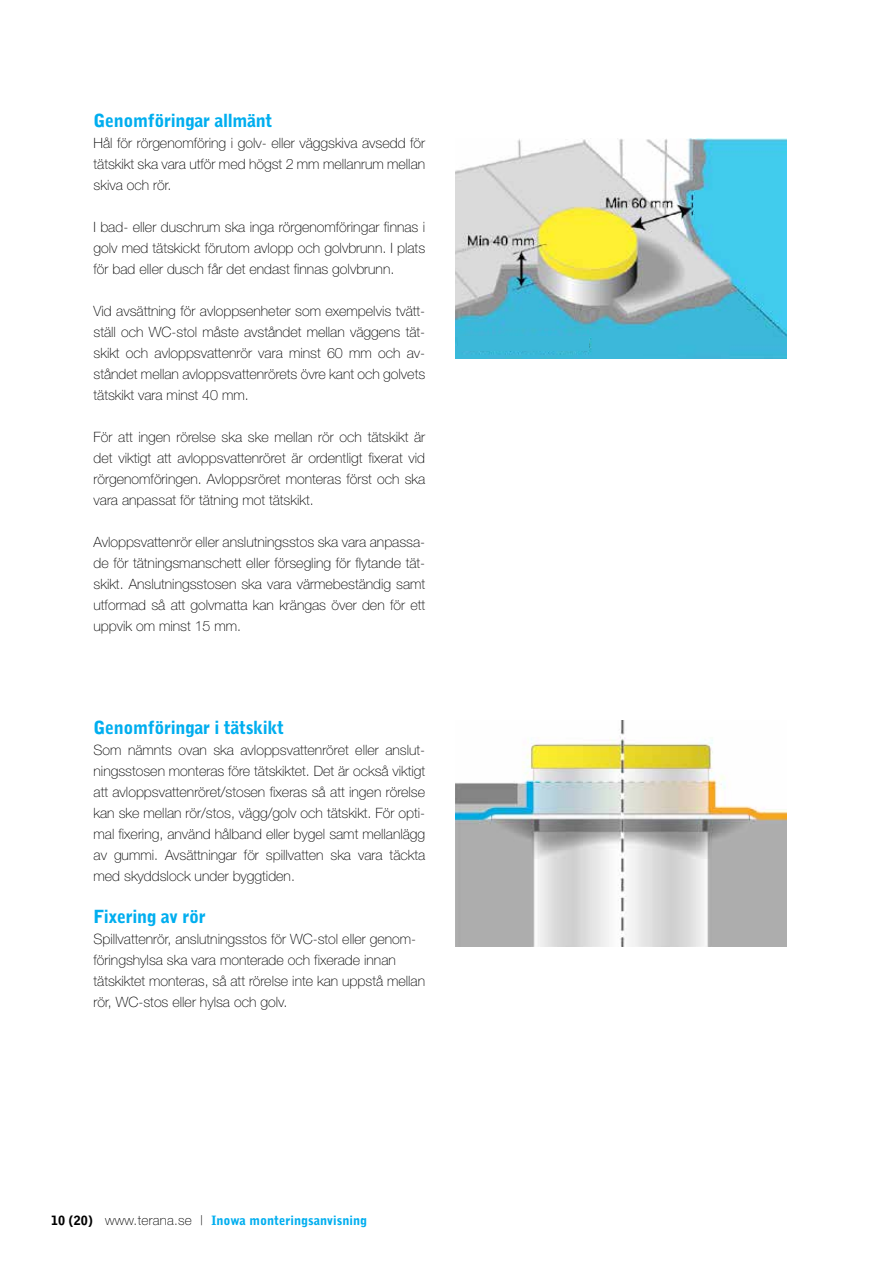
<style>
.page{position:relative;width:893px;height:1263px;background:#fff}
.page>*{position:absolute;margin:0;border:0;box-sizing:border-box;transform-origin:0 0}
.t1{font:900 18px "Bell Gothic";letter-spacing:-.02em;color:#00aeef}
.t2{font:100 14.25px/21px "Helvetica Neue";color:#000;text-align:justify}
.t3{font:900 12.75px "Bell Gothic";color:#00aeef}
.s1{color:#000}
.s2{font-family:"Helvetica Neue";font-weight:100;font-size:13.5px;color:#000}
</style>
<div class="page">
<img style="left:455px;top:138px;width:332px;height:221px">
<img style="left:456px;top:721px;width:331px;height:225px">
<div style="left:459px;top:337px;width:130px;height:14px;background:#3cb8d9"></div>
<p class="t1" style="left:94px;top:110px;width:180px">Genomföringar allmänt</p>
<p class="t2" style="left:94px;top:132px;width:333px">Hål för rörgenomföring i golv- eller väggskiva avsedd för tätskikt ska vara utför med högst 2 mm mellanrum mellan skiva och rör.</p>
<p class="t2" style="left:94px;top:216px;width:333px">I bad- eller duschrum ska inga rörgenomföringar finnas i golv med tätskickt förutom avlopp och golvbrunn. I plats för bad eller dusch får det endast finnas golvbrunn.</p>
<p class="t2" style="left:94px;top:300px;width:333px">Vid avsättning för avloppsenheter som exempelvis tvätt&shy;ställ och WC-stol måste avståndet mellan väggens tät&shy;skikt och avloppsvattenrör vara minst 60 mm och av&shy;ståndet mellan avloppsvattenrörets övre kant och golvets tätskikt vara minst 40 mm.</p>
<p class="t2" style="left:94px;top:426px;width:333px">För att ingen rörelse ska ske mellan rör och tätskikt är det viktigt att avloppsvattenröret är ordentligt fixerat vid rörgenomföringen. Avloppsröret monteras först och ska vara anpassat för tätning mot tätskikt.</p>
<p class="t2" style="left:94px;top:531px;width:333px">Avloppsvattenrör eller anslutningsstos ska vara anpassa&shy;de för tätningsmanschett eller försegling för flytande tät&shy;skikt. Anslutningsstosen ska vara värmebeständig samt utformad så att golvmatta kan krängas över den för ett uppvik om minst 15 mm.</p>
<p class="t1" style="left:94px;top:717px;width:192px">Genomföringar i tätskikt</p>
<p class="t2" style="left:94px;top:740px;width:333px">Som nämnts ovan ska avloppsvattenröret eller anslut&shy;ningsstosen monteras före tätskiktet. Det är också viktigt att avloppsvattenröret/stosen fixeras så att ingen rörelse kan ske mellan rör/stos, vägg/golv och tätskikt. För opti&shy;mal fixering, använd hålband eller bygel samt mellanlägg av gummi. Avsättningar för spillvatten ska vara täckta med skyddslock under byggtiden.</p>
<p class="t1" style="left:94px;top:906px;width:114px">Fixering av rör</p>
<p class="t2" style="left:94px;top:929px;width:333px;text-align:left">Spillvattenrör, anslutningsstos för WC-stol eller genom&shy;föringshylsa ska vara monterade och fixerade innan tätskiktet monteras, så att rörelse inte kan uppstå mellan rör, WC-stos eller hylsa och golv.</p>
<p class="t3" style="left:51px;top:1212px;width:318px"><span class="s1">10 (20)</span> <span class="s2">www.terana.se |</span> Inowa monteringsanvisning</p>
</div>
